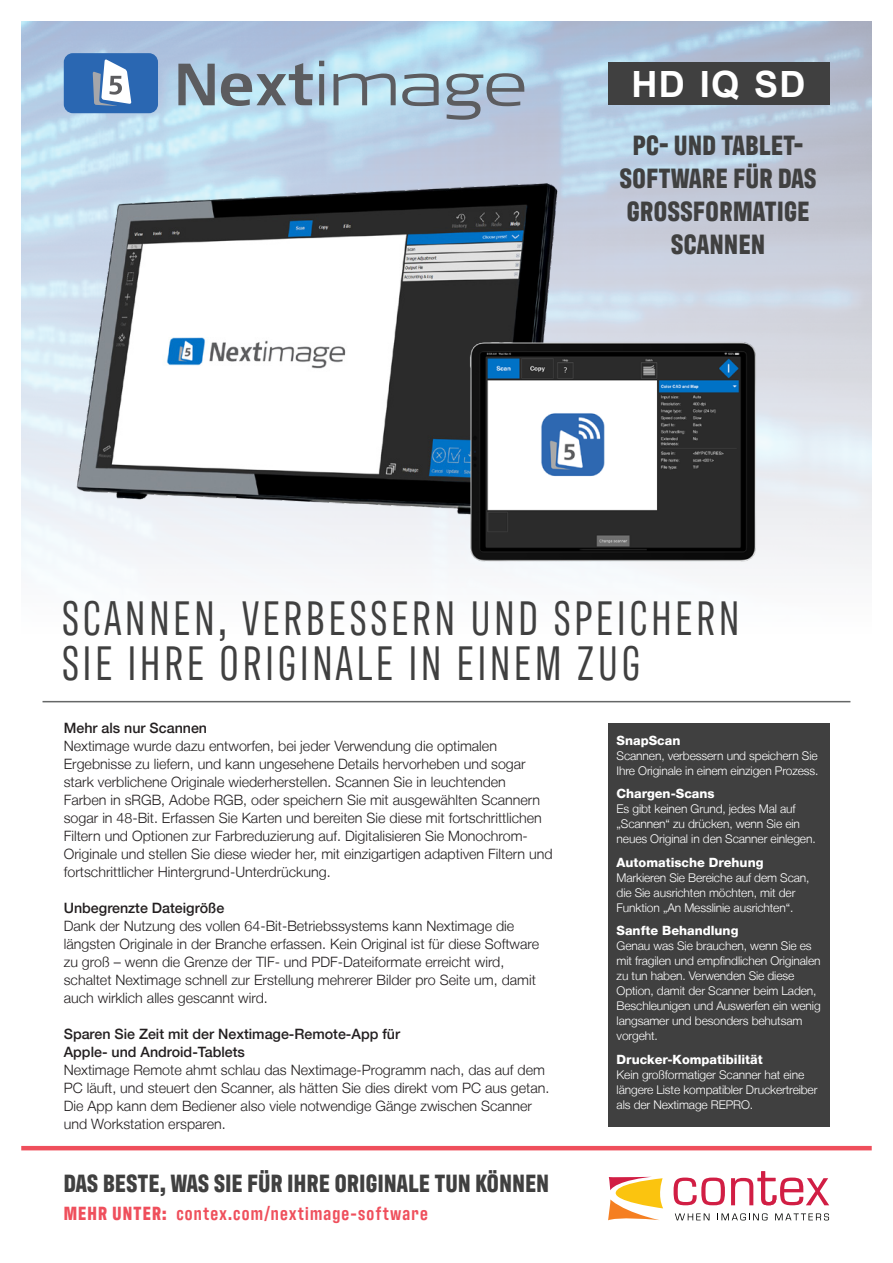
<style>
.page{position:relative;width:893px;height:1263px;background:#fff}
.page>*{position:absolute;margin:0;border:0;box-sizing:border-box;transform-origin:0 0}
.Headline{font:49.5px/45px "Antarctican Headline";letter-spacing:.08em;color:#404040}
.t1{font:700 36.15px "Arial";color:#fff}
.Call_out_lines{font:700 28.5px/33px "Antarctican Headline";letter-spacing:.02em;color:#404040;text-align:center}
.t2{font:700 25.5px "Antarctican Headline";letter-spacing:.02em;color:#404040}
.t3{font:600 19.5px "Antarctican Headline";letter-spacing:.06em;color:#ef4f5c}
.Copy{font:300 14.25px/18px "Helvetica Neue LT";color:#231f20}
.Copy-2{font:500 14.25px/18px "Helvetica Neue LT";color:#231f20}
.Features_headline{font:800 12.75px "Helvetica Neue LT";color:#fff}
.Features_brød{font:300 12px/15px "Helvetica Neue LT";letter-spacing:-.01em;color:#fff}
.s1{font-weight:700}
</style>
<div class="page">
<img style="left:21px;top:21px;width:851px;height:548px">
<svg style="left:674px;top:1177px;width:51px;height:28px"></svg>
<svg style="left:731px;top:1171px;width:98px;height:34px"></svg>
<svg style="left:608px;top:1177px;width:55px;height:43px"></svg>
<svg style="left:675px;top:1213px;width:34px;height:7px"></svg>
<svg style="left:717px;top:1213px;width:50px;height:7px"></svg>
<svg style="left:775px;top:1213px;width:54px;height:7px"></svg>
<img style="left:25px;top:130px;width:582px;height:438px">
<img style="left:469px;top:339px;width:289px;height:224px">
<div style="left:64px;top:53px;width:94px;height:60px;background:#2a67b2;border-radius:9px"></div>
<svg style="left:178px;top:64px;width:37px;height:41px;background:#7f8c96"></svg>
<svg style="left:319px;top:61px;width:5px;height:44px"></svg>
<svg style="left:334px;top:74px;width:62px;height:31px;background:#9fb8c3"></svg>
<svg style="left:402px;top:74px;width:37px;height:32px"></svg>
<svg style="left:446px;top:73px;width:78px;height:47px;background:#98a7b8"></svg>
<svg style="left:221px;top:63px;width:92px;height:43px;background:#93a6b4"></svg>
<svg style="left:93px;top:59px;width:38px;height:47px"></svg>
<hr style="left:43px;top:701px;width:807px;height:1px;background:#656767">
<div style="left:608px;top:63px;width:221px;height:42px;background:#404040"></div>
<div style="left:608px;top:723px;width:221px;height:404px;background:#404040"></div>
<hr style="left:21px;top:1146px;width:851px;height:4px;background:#ef4f5c">
<p class="t1" style="left:632px;top:59px;width:176px">HD IQ SD</p>
<p class="Call_out_lines" style="left:620px;top:126px;width:198px">PC- UND TABLET-<br>SOFTWARE FÜR DAS<br>GROSSFORMATIGE<br>SCANNEN</p>
<p class="Headline" style="left:62px;top:593px;width:679px">SCANNEN, VERBESSERN UND SPEICHERN<br>SIE IHRE ORIGINALE IN EINEM ZUG</p>
<p class="Copy-2" style="left:64px;top:719px;width:145px">Mehr als nur Scannen</p>
<p class="Copy" style="left:64px;top:737px;width:490px">Nextimage wurde dazu entworfen, bei jeder Verwendung die optimalen Ergebnisse zu liefern, und kann ungesehene Details hervorheben und sogar stark verblichene Originale wiederherstellen. Scannen Sie in leuchtenden<br>Farben in sRGB, Adobe RGB, oder speichern Sie mit ausgewählten Scannern sogar in 48-Bit. Erfassen Sie Karten und bereiten Sie diese mit fortschrittlichen Filtern und Optionen zur Farbreduzierung auf. Digitalisieren Sie Monochrom-Originale und stellen Sie diese wieder her, mit einzigartigen adaptiven Filtern und fortschrittlicher Hintergrund-Unterdrückung.</p>
<p class="Copy-2" style="left:64px;top:899px;width:162px">Unbegrenzte Dateigröße</p>
<p class="Copy" style="left:64px;top:917px;width:477px">Dank der Nutzung des vollen 64-Bit-Betriebssystems kann Nextimage die längsten Originale in der Branche erfassen. Kein Original ist für diese Software zu groß – wenn die Grenze der TIF- und PDF-Dateiformate erreicht wird, schaltet Nextimage schnell zur Erstellung mehrerer Bilder pro Seite um, damit auch wirklich alles gescannt wird.</p>
<p class="Copy-2" style="left:64px;top:1025px;width:338px">Sparen Sie Zeit mit der Nextimage-Remote-App für<br>Apple- und Android-Tablets</p>
<p class="Copy" style="left:64px;top:1061px;width:487px">Nextimage Remote ahmt schlau das Nextimage-Programm nach, das auf dem PC läuft, und steuert den Scanner, als hätten Sie dies direkt vom PC aus getan.<br>Die App kann dem Bediener also viele notwendige Gänge zwischen Scanner und Workstation ersparen.</p>
<p class="t2" style="left:64px;top:1164px;width:487px">DAS BESTE, WAS SIE FÜR IHRE ORIGINALE TUN KÖNNEN</p>
<p class="t3" style="left:64px;top:1200px;width:366px"><span class="s1">MEHR UNTER:</span> contex.com/nextimage-software</p>
<p class="Features_headline" style="left:617px;top:733px;width:65px">SnapScan</p>
<p class="Features_brød" style="left:617px;top:748px;width:203px">Scannen, verbessern und speichern Sie<br>Ihre Originale in einem einzigen Prozess.</p>
<p class="Features_headline" style="left:617px;top:786px;width:100px">Chargen-Scans</p>
<p class="Features_brød" style="left:617px;top:801px;width:201px">Es gibt keinen Grund, jedes Mal auf „Scannen“ zu drücken, wenn Sie ein neues Original in den Scanner einlegen.</p>
<p class="Features_headline" style="left:617px;top:855px;width:148px">Automatische Drehung</p>
<p class="Features_brød" style="left:617px;top:870px;width:195px">Markieren Sie Bereiche auf dem Scan, die Sie ausrichten möchten, mit der<br>Funktion „An Messlinie ausrichten“.</p>
<p class="Features_headline" style="left:617px;top:923px;width:123px">Sanfte Behandlung</p>
<p class="Features_brød" style="left:617px;top:938px;width:206px">Genau was Sie brauchen, wenn Sie es mit fragilen und empfindlichen Originalen zu tun haben. Verwenden Sie diese Option, damit der Scanner beim Laden, Beschleunigen und Auswerfen ein wenig langsamer und besonders behutsam vorgeht.</p>
<p class="Features_headline" style="left:617px;top:1052px;width:148px">Drucker-Kompatibilität</p>
<p class="Features_brød" style="left:617px;top:1067px;width:202px">Kein großformatiger Scanner hat eine längere Liste kompatibler Druckertreiber als der Nextimage REPRO.</p>
</div>
